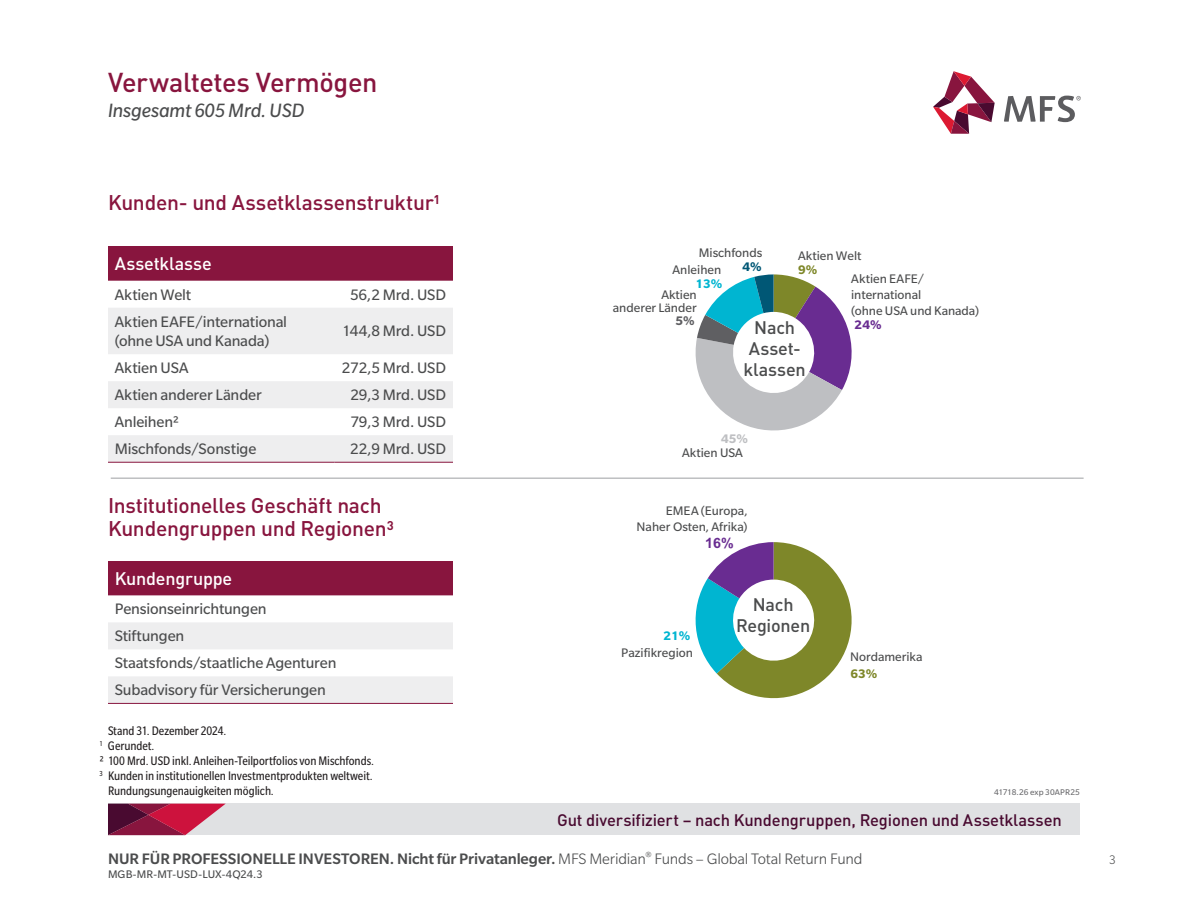
<style>
.page{position:relative;width:1188px;height:918px;background:#fff}
.page>*{position:absolute;margin:0;border:0;box-sizing:border-box;transform-origin:0 0}
.Headline_DIN{font:500 27px "DINOT";letter-spacing:-.015em;color:#88153e}
.DIN_Med_14_Left_Burgundy{font:500 21px/22.5px "DINOT";letter-spacing:-.015em;color:#88153e}
.Subhead_Slate{font:italic 21px "Slate Std";letter-spacing:-.01em;color:#4b4c4d}
.DIN_Med_12_Center_Grey_-_Chart_Header{font:500 18px/21px "DINOT";letter-spacing:-.015em;color:#4b4c4d;text-align:center}
.DIN_Med_12_Left_Burgundy{font:500 18px "DINOT";letter-spacing:-.01em;color:#fff}
.Slate_Reg_11_Left_Grey{font:16.5px/19.5px "Slate Std";letter-spacing:-.01em;color:#4b4c4d}
.t1{font:500 16.5px "Slate Std";letter-spacing:-.005em;color:#4b4c4d}
.Slate_Reg_11_Right_Grey{font:16.5px "Slate Std";letter-spacing:-.005em;color:#4b4c4d}
.Strapline{font:500 16.5px "DINOT";letter-spacing:-.01em;color:#490a30}
.t2{font:700 14.25px "Arial";color:#692c91}
.t3{font:13.5px/16.2px "Slate Std";color:#4b4c4d}
.Disclosure_first_line{font:condensed 13.5px/15px "Slate Std";letter-spacing:-.005em;color:#231f20}
.Disclosure_second_line{font:condensed 13.5px "Slate Std";letter-spacing:-.005em;color:#231f20}
.t4{font:700 13.5px "Slate Std";color:#00b5d1}
.t5{font:700 13.5px "Slate Std";color:#7e8729}
.t6{font:700 13.5px "Slate Std";color:#692c91}
.t7{font:700 13.5px "Slate Std";color:#bebfc2}
.t8{font:700 13.5px "Slate Std";color:#5f5f62}
.t9{font:700 13.5px "Slate Std";color:#005775}
.t10{font:300 13.5px "Slate Std";color:#4b4c4d}
.t11{font:12px "Slate Std";letter-spacing:.005em;color:#4b4c4d}
.Slate_Reg_8_Left_Grey{font:9px "Slate Std";letter-spacing:.015em;color:#69696c}
.s1{font-weight:300}
</style>
<div class="page">
<svg style="left:933px;top:71px;width:62px;height:63px"></svg>
<svg style="left:1004px;top:96px;width:77px;height:26px"></svg>
<div style="left:108px;top:804px;width:972px;height:31px;background:#e0e1e3"></div>
<svg style="left:108px;top:804px;width:117px;height:31px"></svg>
<svg style="left:695px;top:274px;width:157px;height:157px"></svg>
<svg style="left:695px;top:542px;width:157px;height:156px"></svg>
<div style="left:108px;top:561px;width:345px;height:34px;background:#88153e"></div>
<svg style="left:108px;top:595px;width:345px;height:108px"></svg>
<hr style="left:108px;top:703px;width:345px;height:1px;background:#88153e">
<div style="left:108px;top:246px;width:345px;height:35px;background:#88153e"></div>
<svg style="left:108px;top:308px;width:345px;height:154px;fill:#eeeeef"></svg>
<hr style="left:108px;top:462px;width:226px;height:1px;background:#88153e">
<hr style="left:334px;top:462px;width:119px;height:1px;background:#88153e">
<hr style="left:111px;top:478px;width:973px;height:1px;background:#9d9fa2">
<p class="Headline_DIN" style="left:108px;top:65px;width:271px">Verwaltetes Vermögen</p>
<p class="Subhead_Slate" style="left:108px;top:100px;width:198px">Insgesamt 605 Mrd. USD</p>
<p class="DIN_Med_14_Left_Burgundy" style="left:108px;top:190px;width:334px">Kunden- und Assetklassenstruktur¹</p>
<p class="DIN_Med_12_Left_Burgundy" style="left:115px;top:252px;width:99px">Assetklasse</p>
<p class="Slate_Reg_11_Left_Grey" style="left:115px;top:284px;width:78px">Aktien Welt</p>
<p class="Slate_Reg_11_Right_Grey" style="left:350px;top:286px;width:98px">56,2 Mrd. USD</p>
<p class="Slate_Reg_11_Left_Grey" style="left:115px;top:311px;width:174px">Aktien EAFE/international (ohne USA und Kanada)</p>
<p class="Slate_Reg_11_Right_Grey" style="left:342px;top:323px;width:106px">144,8 Mrd. USD</p>
<p class="Slate_Reg_11_Left_Grey" style="left:115px;top:358px;width:75px">Aktien USA</p>
<p class="Slate_Reg_11_Right_Grey" style="left:342px;top:359px;width:106px">272,5 Mrd. USD</p>
<p class="Slate_Reg_11_Left_Grey" style="left:115px;top:385px;width:149px">Aktien anderer Länder</p>
<p class="Slate_Reg_11_Right_Grey" style="left:350px;top:386px;width:97px">29,3 Mrd. USD</p>
<p class="Slate_Reg_11_Left_Grey" style="left:115px;top:412px;width:66px">Anleihen²</p>
<p class="Slate_Reg_11_Right_Grey" style="left:351px;top:413px;width:97px">79,3 Mrd. USD</p>
<p class="Slate_Reg_11_Left_Grey" style="left:115px;top:439px;width:143px">Mischfonds/Sonstige</p>
<p class="Slate_Reg_11_Right_Grey" style="left:350px;top:440px;width:98px">22,9 Mrd. USD</p>
<p class="DIN_Med_14_Left_Burgundy" style="left:108px;top:494px;width:287px">Institutionelles Geschäft nach<br>Kundengruppen und Regionen³</p>
<p class="DIN_Med_12_Left_Burgundy" style="left:115px;top:567px;width:119px">Kundengruppe</p>
<p class="Slate_Reg_11_Left_Grey" style="left:115px;top:599px;width:153px">Pensionseinrichtungen</p>
<p class="Slate_Reg_11_Left_Grey" style="left:115px;top:626px;width:71px">Stiftungen</p>
<p class="Slate_Reg_11_Left_Grey" style="left:115px;top:653px;width:223px">Staatsfonds/staatliche Agenturen</p>
<p class="Slate_Reg_11_Left_Grey" style="left:115px;top:680px;width:213px">Subadvisory für Versicherungen</p>
<p class="Disclosure_second_line" style="left:108px;top:724px;width:120px">Stand 31. Dezember 2024.</p>
<p class="Disclosure_first_line" style="left:99px;top:739px;width:57px"><sup>1</sup> Gerundet.</p>
<p class="Disclosure_first_line" style="left:99px;top:754px;width:276px">² 100 Mrd. USD inkl. Anleihen-Teilportfolios von Mischfonds.</p>
<p class="Disclosure_first_line" style="left:108px;top:769px;width:266px;text-indent:-9px"><sup>3</sup> Kunden in institutionellen Investmentprodukten weltweit.<br>Rundungsungenauigkeiten möglich.</p>
<p class="t3" style="left:699px;top:244px;width:65px">Mischfonds</p>
<p class="t3" style="left:851px;top:244px;width:75px;line-height:23.2px;text-indent:-53px">Aktien Welt<br>Aktien EAFE/</p>
<p class="t3" style="left:851px;top:287px;width:130px">international<br>(ohne USA und Kanada)</p>
<p class="t9" style="left:742px;top:260px;width:21px">4%</p>
<p class="t3" style="left:673px;top:261px;width:50px">Anleihen</p>
<p class="t5" style="left:798px;top:262px;width:21px">9%</p>
<p class="t4" style="left:696px;top:276px;width:28px">13%</p>
<p class="t3" style="left:613px;top:288px;width:85px;line-height:13.5px;text-align:right">Aktien<br>anderer Länder</p>
<p class="t8" style="left:676px;top:313px;width:21px">5%</p>
<p class="t6" style="left:855px;top:317px;width:28px">24%</p>
<p class="DIN_Med_12_Center_Grey_-_Chart_Header" style="left:744px;top:317px;width:64px">Nach<br>Asset&shy;klassen</p>
<p class="t7" style="left:721px;top:432px;width:28px">45%</p>
<p class="t3" style="left:682px;top:445px;width:62px">Aktien USA</p>
<p class="t3" style="left:637px;top:503px;width:113px;text-align:right">EMEA (Europa,<br>Naher Osten, Afrika)</p>
<p class="t2" style="left:705px;top:533px;width:30px">16%</p>
<p class="t4" style="left:663px;top:628px;width:28px">21%</p>
<p class="t3" style="left:621px;top:645px;width:73px">Pazifikregion</p>
<p class="DIN_Med_12_Center_Grey_-_Chart_Header" style="left:736px;top:593px;width:76px">Nach<br>Regionen</p>
<p class="t3" style="left:850px;top:649px;width:74px">Nordamerika</p>
<p class="t5" style="left:850px;top:666px;width:28px">63%</p>
<p class="Slate_Reg_8_Left_Grey" style="left:994px;top:787px;width:87px">41718.26 exp 30APR25</p>
<p class="Strapline" style="left:557px;top:809px;width:506px">Gut diversifiziert – nach Kundengruppen, Regionen und Assetklassen</p>
<p class="t1" style="left:108px;top:850px;width:756px">NUR FÜR PROFESSIONELLE INVESTOREN. Nicht für Privatanleger. <span class="s1">MFS Meridian</span><sup>®</sup> <span class="s1">Funds – Global Total Return Fund</span></p>
<p class="t10" style="left:1109px;top:853px;width:8px">3</p>
<p class="t11" style="left:108px;top:867px;width:156px">MGB-MR-MT-USD-LUX-4Q24.3</p>
</div>
